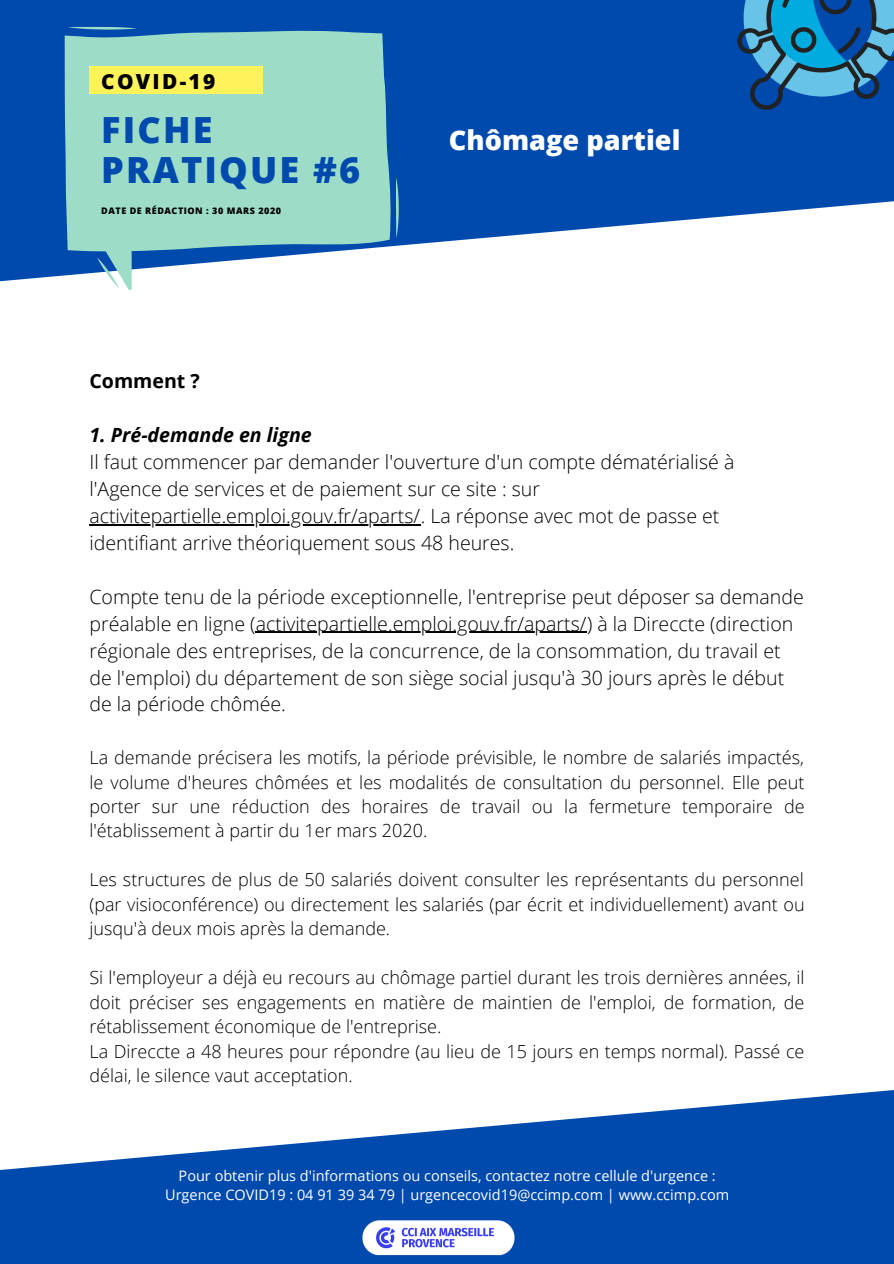
<style>
.page{position:relative;width:894px;height:1264px;background:#fff}
.page>*{position:absolute;margin:0;border:0;box-sizing:border-box;transform-origin:0 0}
.t1{font:800 36px/39.8px "Open Sans";letter-spacing:.06em;color:#004aad}
.t2{font:800 27.15px "Open Sans";color:#fff}
.t3{font:800 20.85px "Open Sans";letter-spacing:.11em;color:#000}
.t4{font:300 19.5px/26.8px "Open Sans";color:#000}
.t5{font:italic 700 19.5px "Open Sans";color:#000}
.t6{font:700 19.5px "Open Sans";color:#000}
.t7{font:300 18px/24.5px "Open Sans";color:#000;text-align:justify}
.t8{font:14.55px/19.2px "Open Sans";color:#fff;text-align:center}
.t9{font:800 9px "Open Sans";letter-spacing:.06em;color:#000}
</style>
<div class="page">
<svg style="left:0;top:0;width:893px;height:281px;fill:#004aad"></svg>
<svg style="left:0;top:1090px;width:893px;height:173px;fill:#004aad"></svg>
<svg style="left:65px;top:29px;width:326px;height:224px;background:#93d3c6"></svg>
<svg style="left:94px;top:231px;width:38px;height:59px"></svg>
<svg style="left:68px;top:27px;width:69px;height:3px"></svg>
<svg style="left:396px;top:177px;width:2px;height:61px"></svg>
<div style="left:89px;top:66px;width:174px;height:28px;background:#fff359"></div>
<hr style="left:89px;top:524px;width:331px;height:1px;background:#000">
<hr style="left:256px;top:632px;width:331px;height:1px;background:#000">
<img style="left:720px;top:0;width:173px;height:116px">
<img style="left:345px;top:1209px;width:186px;height:54px">
<p class="t3" style="left:101px;top:66px;width:115px">COVID-19</p>
<h1 class="t1" style="left:101px;top:109px;width:260px">FICHE<br>PRATIQUE #6</h1>
<p class="t9" style="left:101px;top:205px;width:181px">DATE DE RÉDACTION : 30 MARS 2020</p>
<h2 class="t2" style="left:448px;top:121px;width:233px">Chômage partiel</h2>
<p class="t6" style="left:89px;top:367px;width:112px">Comment ?</p>
<p class="t5" style="left:89px;top:421px;width:224px">1. Pré-demande en ligne</p>
<p class="t4" style="left:89px;top:448px;width:646px">Il faut commencer par demander l'ouverture d'un compte dématérialisé à l'Agence de services et de paiement sur ce site : sur activitepartielle.emploi.gouv.fr/aparts/. La réponse avec mot de passe et identifiant arrive théoriquement sous 48 heures.</p>
<p class="t4" style="left:89px;top:582px;width:715px">Compte tenu de la période exceptionnelle, l'entreprise peut déposer sa demande préalable en ligne (activitepartielle.emploi.gouv.fr/aparts/) à la Direccte (direction régionale des entreprises, de la concurrence, de la consommation, du travail et de l'emploi) du département de son siège social jusqu'à 30 jours après le début de la période chômée.</p>
<p class="t7" style="left:89px;top:744px;width:716px">La demande précisera les motifs, la période prévisible, le nombre de salariés impactés, le volume d'heures chômées et les modalités de consultation du personnel. Elle peut porter sur une réduction des horaires de travail ou la fermeture temporaire de l'établissement à partir du 1er mars 2020.</p>
<p class="t7" style="left:89px;top:867px;width:716px">Les structures de plus de 50 salariés doivent consulter les représentants du personnel (par visioconférence) ou directement les salariés (par écrit et individuellement) avant ou jusqu'à deux mois après la demande.</p>
<p class="t7" style="left:89px;top:965px;width:716px;text-align:left">Si l'employeur a déjà eu recours au chômage partiel durant les trois dernières années, il doit préciser ses engagements en matière de maintien de l'emploi, de formation, de rétablissement économique de l'entreprise.<br>La Direccte a 48 heures pour répondre (au lieu de 15 jours en temps normal). Passé ce délai, le silence vaut acceptation.</p>
<p class="t8" style="left:165px;top:1165px;width:565px">Pour obtenir plus d'informations ou conseils, contactez notre cellule d'urgence :<br>Urgence COVID19 : 04 91 39 34 79 | urgencecovid19@ccimp.com | www.ccimp.com</p>
</div>
